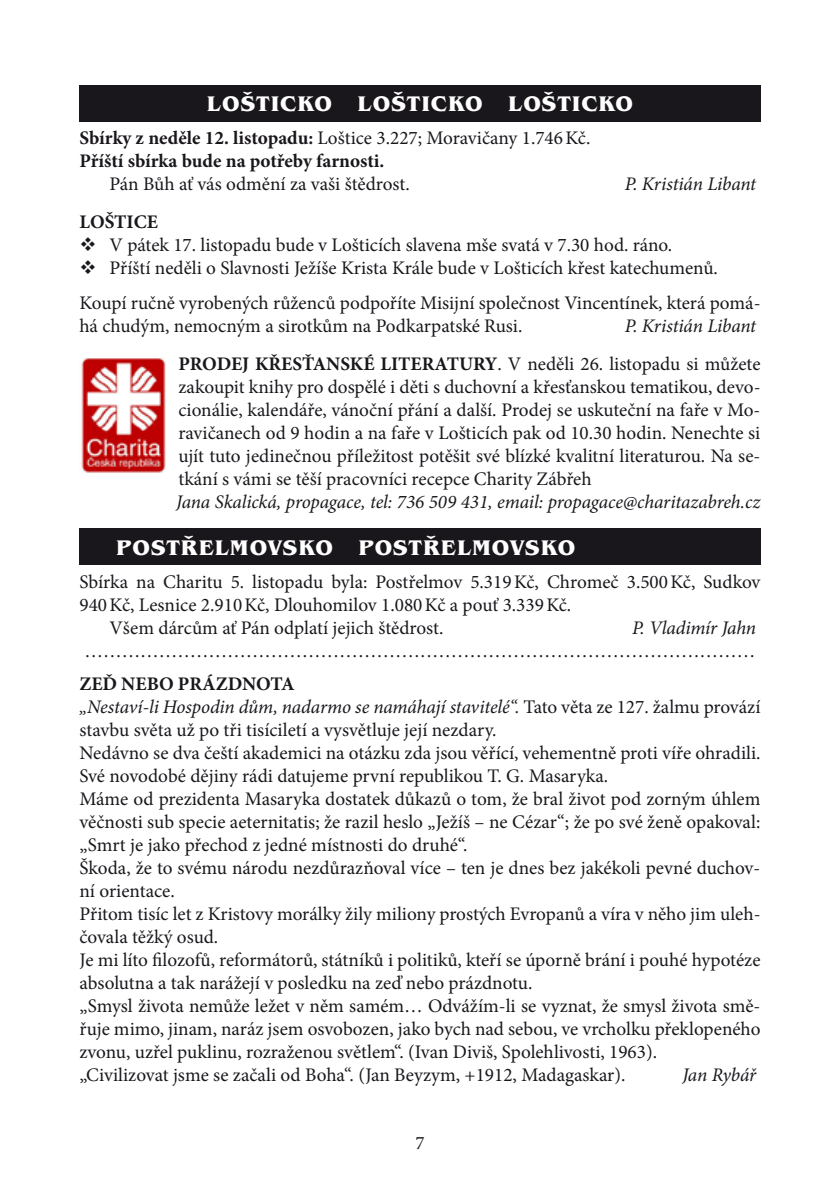
<style>
.page{position:relative;width:840px;height:1191px;background:#fff}
.page>*{position:absolute;margin:0;border:0;box-sizing:border-box;transform-origin:0 0}
.t1{font:700 21.8px "Benguiat Itc TOT";letter-spacing:.045em;color:#fff}
.t2{font:19.2px/23px "Minion Pro";color:#1a171c}
.t3{font:italic 19.2px "Minion Pro";letter-spacing:-.01em;color:#1a171c}
.t4{font:700 19.2px/23px "Minion Pro";color:#1a171c}
.t5{font:19px "Minion Pro";color:#1a171c}
.s1{font-weight:400}
.s2{font-weight:700}
.s3{font-style:italic}
</style>
<div class="page">
<img style="left:81px;top:357px;width:85px;height:116px">
<div style="left:79px;top:85px;width:681px;height:36px;background:#1a171c"></div>
<div style="left:79px;top:528px;width:681px;height:37px;background:#1a171c"></div>
<p class="t1" style="left:207px;top:91px;width:427px">LOŠTICKO LOŠTICKO LOŠTICKO</p>
<p class="t4" style="left:79px;top:126px;width:512px">Sbírky z neděle 12. listopadu: <span class="s1">Loštice 3.227; Moravičany 1.746Kč.<br></span>Příští sbírka bude na potřeby farnosti.</p>
<p class="t2" style="left:109px;top:173px;width:302px">Pán Bůh ať vás odmění za vaši štědrost.</p>
<p class="t3" style="left:624px;top:171px;width:133px">P. Kristián Libant</p>
<p class="t4" style="left:79px;top:210px;width:79px">LOŠTICE</p>
<p class="t2" style="left:79px;top:233px;width:594px">❖ V pátek 17. listopadu bude v Lošticích slavena mše svatá v 7.30 hod. ráno.</p>
<p class="t2" style="left:79px;top:250px;width:682px;line-height:35px">❖ Příští neděli o Slavnosti Ježíše Krista Krále bude v Lošticích křest katechumenů.<br>Koupí ručně vyrobených růženců podpoříte Misijní společnost Vincentínek, která pomá-</p>
<p class="t2" style="left:79px;top:314px;width:444px">há chudým, nemocným a sirotkům na Podkarpatské Rusi.</p>
<p class="t3" style="left:624px;top:313px;width:133px">P. Kristián Libant</p>
<p class="t4" style="left:178px;top:352px;width:38px">PRODE</p>
<p class="t2" style="left:178px;top:352px;width:583px;text-align:justify;text-indent:64px"><span class="s2">J KŘESŤANSKÉ LITERATURY</span>. V neděli 26. listopadu si můžete zakoupit knihy pro dospělé i děti s duchovní a křesťanskou tematikou, devo&shy;cionálie, kalendáře, vánoční přání a další. Prodej se uskuteční na faře v Mo&shy;ravičanech od 9 hodin a na faře v Lošticích pak od 10.30 hodin. Nenechte si ujít tuto jedinečnou příležitost potěšit své blízké kvalitní literaturou. Na se&shy;tkání s vámi se těší pracovníci recepce Charity Zábřeh</p>
<p class="t3" style="left:176px;top:488px;width:585px">Jana Skalická, propagace, tel: 736 509 431, email: propagace@charitazabreh.cz</p>
<p class="t1" style="left:116px;top:535px;width:460px">POSTŘELMOVSKO POSTŘELMOVSKO</p>
<p class="t2" style="left:79px;top:570px;width:682px">Sbírka na Charitu 5. listopadu byla: Postřelmov 5.319Kč, Chromeč 3.500Kč, Sudkov</p>
<p class="t2" style="left:79px;top:593px;width:493px">940Kč, Lesnice 2.910Kč, Dlouhomilov 1.080Kč a pouť 3.339Kč.</p>
<p class="t2" style="left:109px;top:616px;width:335px">Všem dárcům ať Pán odplatí jejich štědrost.</p>
<p class="t3" style="left:631px;top:614px;width:125px">P. Vladimír Jahn</p>
<p class="t2" style="left:84px;top:639px;width:672px">………………………………………………………………………………………………</p>
<p class="t4" style="left:79px;top:672px;width:56px">ZE Ď NEBO</p>
<p class="t4" style="left:178px;top:672px;width:53px">PRÁZDNO</p>
<p class="t2" style="left:79px;top:672px;width:682px;text-indent:191px"><span class="s2">TA<br></span><span class="s3">„Nestaví-li Hospodin dům, nadarmo se namáhají stavitelé“.</span> Tato věta ze 127. žalmu provází stavbu světa už po tři tisíciletí a vysvětluje její nezdary.<br>Nedávno se dva čeští akademici na otázku zda jsou věřící, vehementně proti víře ohradili.<br>Své novodobé dějiny rádi datujeme první republikou T. G. Masaryka.<br>Máme od prezidenta Masaryka dostatek důkazů o tom, že bral život pod zorným úhlem věčnosti sub specie aeternitatis; že razil heslo „Ježíš – ne Cézar“; že po své ženě opakoval: „Smrt je jako přechod z jedné místnosti do druhé“.<br>Škoda, že to svému národu nezdůrazňoval více – ten je dnes bez jakékoli pevné duchov&shy;ní orientace.<br>Přitom tisíc let z Kristovy morálky žily miliony prostých Evropanů a víra v něho jim uleh&shy;čovala těžký osud.<br>Je mi líto filozofů, reformátorů, státníků i politiků, kteří se úporně brání i pouhé hypotéze absolutna a tak narážejí v posledku na zeď nebo prázdnotu.<br>„Smysl života nemůže ležet v něm samém… Odvážím-li se vyznat, že smysl života smě&shy;řuje mimo, jinam, naráz jsem osvobozen, jako bych nad sebou, ve vrcholku překlopeného zvonu, uzřel puklinu, rozraženou světlem“. (Ivan Diviš, Spolehlivosti, 1963).<br>„Civilizovat jsme se začali od Boha“. (Jan Beyzym, +1912, Madagaskar).</p>
<p class="t3" style="left:682px;top:1062px;width:75px">Jan Rybář</p>
<p class="t5" style="left:415px;top:1130px;width:11px">7</p>
</div>
